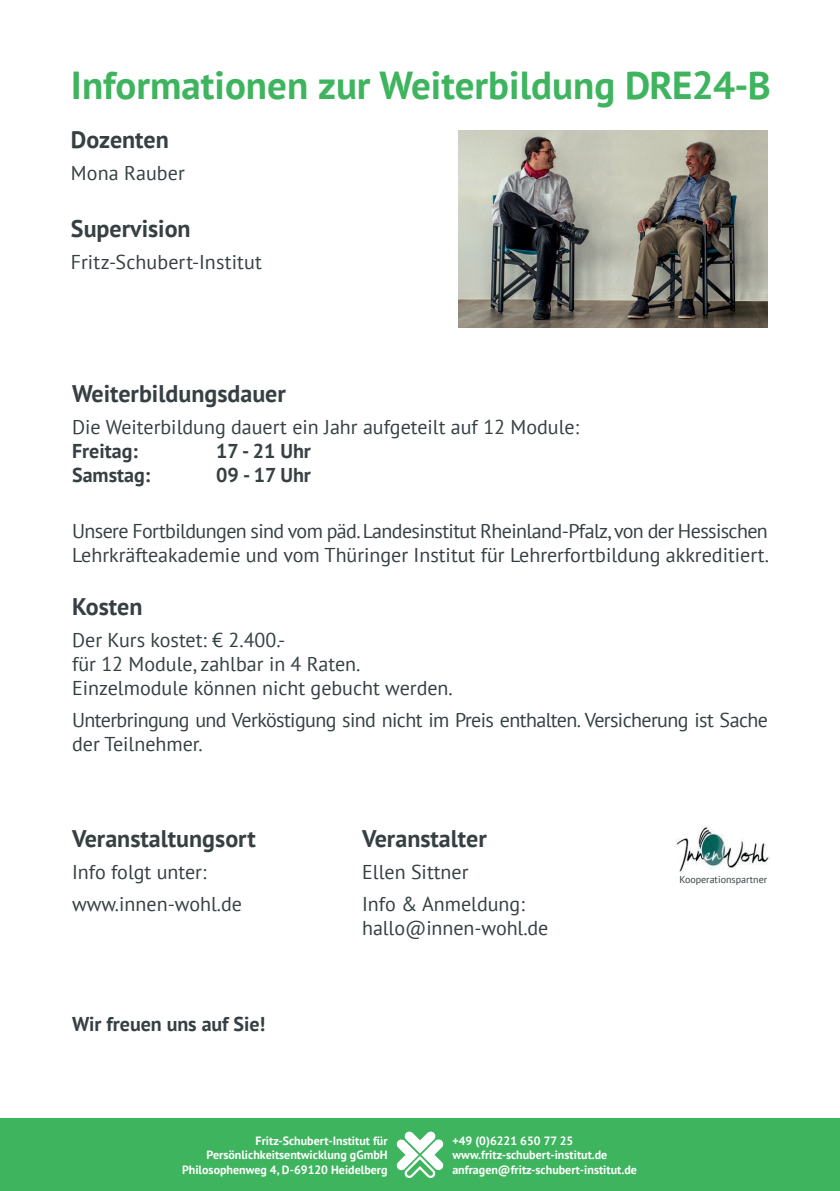
<style>
.page{position:relative;width:840px;height:1191px;background:#fff}
.page>*{position:absolute;margin:0;border:0;box-sizing:border-box;transform-origin:0 0}
.t1{font:700 39px "PT Sans";color:#3eb45e}
.t2{font:700 24px "PT Sans";color:#364042}
.t3{font:20px/24px "PT Sans";color:#364042}
.t4{font:20px/24px "PT Sans";letter-spacing:-.03em;color:#364042}
.t5{font:700 20px "PT Sans";color:#364042}
.t6{font:700 12px/14.4px "PT Sans";color:#fff;text-align:right}
.t7{font:10px "PT Sans";color:#364042}
</style>
<div class="page">
<img style="left:675px;top:826px;width:94px;height:47px">
<div style="left:0;top:1119px;width:839px;height:72px;background:#3eb45e"></div>
<svg style="left:396px;top:1131px;width:47px;height:47px"></svg>
<img style="left:458px;top:130px;width:309px;height:198px">
<h1 class="t1" style="left:71px;top:59px;width:701px">Informationen zur Weiterbildung DRE24-B</h1>
<p class="t2" style="left:71px;top:123px;width:99px">Dozenten</p>
<p class="t3" style="left:71px;top:160px;width:115px">Mona Rauber</p>
<p class="t2" style="left:71px;top:213px;width:121px">Supervision</p>
<p class="t3" style="left:71px;top:250px;width:192px">Fritz-Schubert-Institut</p>
<p class="t2" style="left:72px;top:378px;width:215px">Weiterbildungsdauer</p>
<p class="t3" style="left:72px;top:414px;width:508px">Die Weiterbildung dauert ein Jahr aufgeteilt auf 12 Module:</p>
<p class="t5" style="left:72px;top:438px;width:67px">Freitag:</p>
<p class="t5" style="left:216px;top:438px;width:96px">17 - 21 Uhr</p>
<p class="t5" style="left:72px;top:462px;width:80px">Samstag:</p>
<p class="t5" style="left:216px;top:462px;width:96px">09 - 17 Uhr</p>
<p class="t3" style="left:72px;top:518px;width:698px">Unsere Fortbildungen sind vom päd. Landesinstitut Rheinland-Pfalz, von der Hessischen<br>Lehrkräfteakademie und vom Thüringer Institut für Lehrerfortbildung akkreditiert.</p>
<p class="t2" style="left:72px;top:590px;width:72px">Kosten</p>
<p class="t3" style="left:72px;top:627px;width:382px">Der Kurs kostet: € 2.400.-<br>für 12 Module, zahlbar in 4 Raten.<br>Einzelmodule können nicht gebucht werden.</p>
<p class="t4" style="left:72px;top:707px;width:697px">Unterbringung und Verköstigung sind nicht im Preis enthalten. Versicherung ist Sache der Teilnehmer.</p>
<p class="t2" style="left:72px;top:822px;width:185px">Veranstaltungsort</p>
<p class="t3" style="left:72px;top:855px;width:171px;line-height:32px">Info folgt unter: www.innen-wohl.de</p>
<p class="t5" style="left:72px;top:1010px;width:195px">Wir freuen uns auf Sie!</p>
<p class="t2" style="left:362px;top:822px;width:126px">Veranstalter</p>
<p class="t3" style="left:362px;top:855px;width:164px;line-height:32px">Ellen Sittner<br>Info &amp; Anmeldung:</p>
<p class="t3" style="left:362px;top:915px;width:188px">hallo@innen-wohl.de</p>
<p class="t6" style="left:182px;top:1133px;width:207px">Fritz-Schubert-Institut für<br>Persönlichkeitsentwicklung gGmbH<br>Philosophenweg 4, D-69120 Heidelberg</p>
<p class="t6" style="left:452px;top:1133px;width:186px;text-align:left">+49 (0)6221 650 77 25 www.fritz-schubert-institut.de anfragen@fritz-schubert-institut.de</p>
<p class="t7" style="left:679px;top:873px;width:89px">Kooperationspartner</p>
</div>
